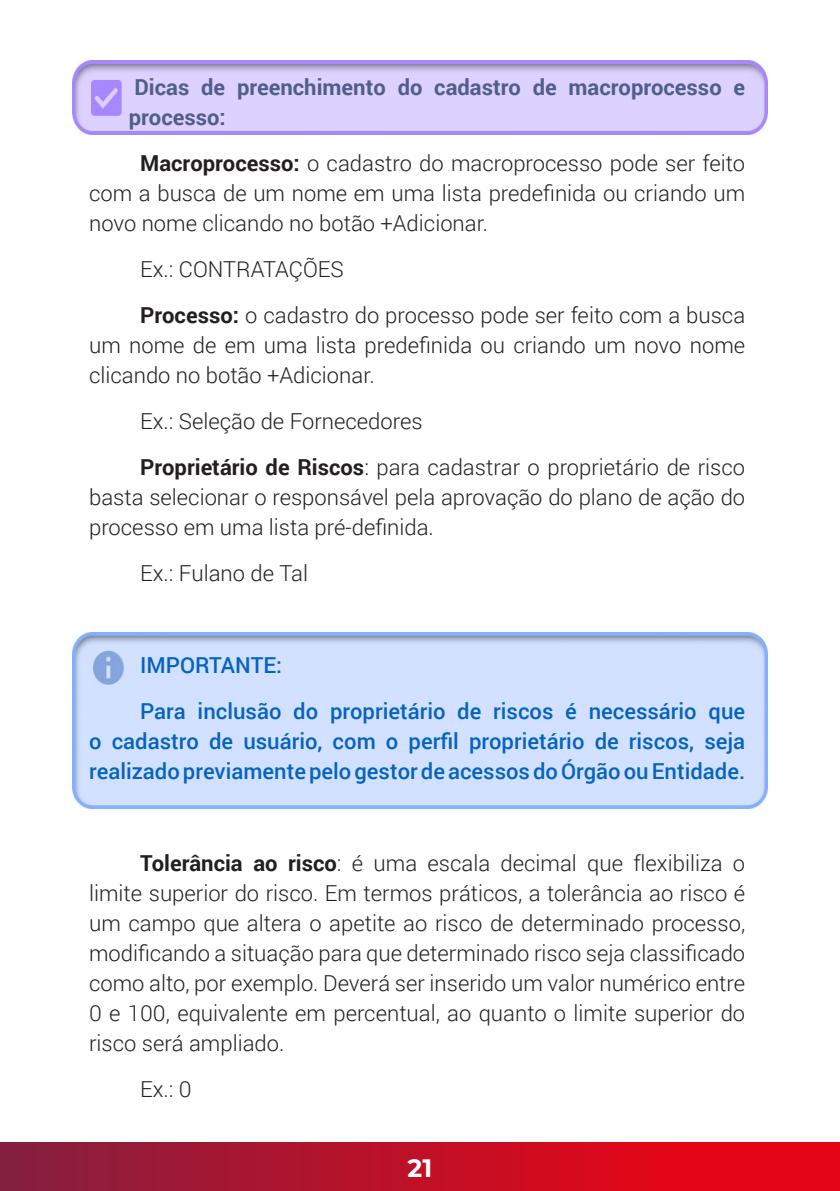
<style>
.page{position:relative;width:840px;height:1191px;background:#fff}
.page>*{position:absolute;margin:0;border:0;box-sizing:border-box;transform-origin:0 0}
.t1{font:700 25.2px "Montserrat";color:#fff}
.texto{font:300 22px/30px "Roboto";color:#231f20;text-align:justify}
.texto-2{font:500 22px/30px "Roboto";color:#0563c1;text-align:justify}
.texto-3{font:700 22px/30px "Roboto";color:#505e8c}
.s1{font-weight:700}
</style>
<div class="page">
<div style="left:0;top:1142px;width:839px;height:49px;background:linear-gradient(to right,#871e3f,#f30310)"></div>
<img style="left:72px;top:632px;width:695px;height:176px">
<img style="left:72px;top:61px;width:695px;height:73px">
<p class="texto-3" style="left:129px;top:71px;width:617px">Dicas de preenchimento do cadastro de macroprocesso e processo:</p>
<p class="texto" style="left:89px;top:148px;width:657px;text-indent:51px"><span class="s1">Macroprocesso:</span> o cadastro do macroprocesso pode ser feito com a busca de um nome em uma lista predefinida ou criando um novo nome clicando no botão +Adicionar.</p>
<p class="texto" style="left:140px;top:254px;width:205px">Ex.: CONTRATAÇÕES</p>
<p class="texto" style="left:89px;top:300px;width:657px;text-indent:51px"><span class="s1">Processo:</span> o cadastro do processo pode ser feito com a busca um nome de em uma lista predefinida ou criando um novo nome clicando no botão +Adicionar.</p>
<p class="texto" style="left:140px;top:406px;width:284px">Ex.: Seleção de Fornecedores</p>
<p class="texto" style="left:89px;top:452px;width:657px;text-indent:51px"><span class="s1">Proprietário de Riscos</span>: para cadastrar o proprietário de risco basta selecionar o responsável pela aprovação do plano de ação do processo em uma lista pré-definida.</p>
<p class="texto" style="left:140px;top:558px;width:169px">Ex.: Fulano de Tal</p>
<p class="texto-2" style="left:140px;top:649px;width:143px">IMPORTANTE:</p>
<p class="texto-2" style="left:89px;top:695px;width:657px;text-indent:51px">Para inclusão do proprietário de riscos é necessário que o cadastro de usuário, com o perfil proprietário de riscos, seja realizado previamente pelo gestor de acessos do Órgão ou Entidade.</p>
<p class="texto" style="left:89px;top:848px;width:657px;text-indent:51px"><span class="s1">Tolerância ao risco</span>: é uma escala decimal que flexibiliza o limite superior do risco. Em termos práticos, a tolerância ao risco é um campo que altera o apetite ao risco de determinado processo, modificando a situação para que determinado risco seja classificado como alto, por exemplo. Deverá ser inserido um valor numérico entre 0 e 100, equivalente em percentual, ao quanto o limite superior do risco será ampliado.</p>
<p class="texto" style="left:140px;top:1074px;width:53px">Ex.: 0</p>
<p class="t1" style="left:407px;top:1149px;width:26px">21</p>
</div>
